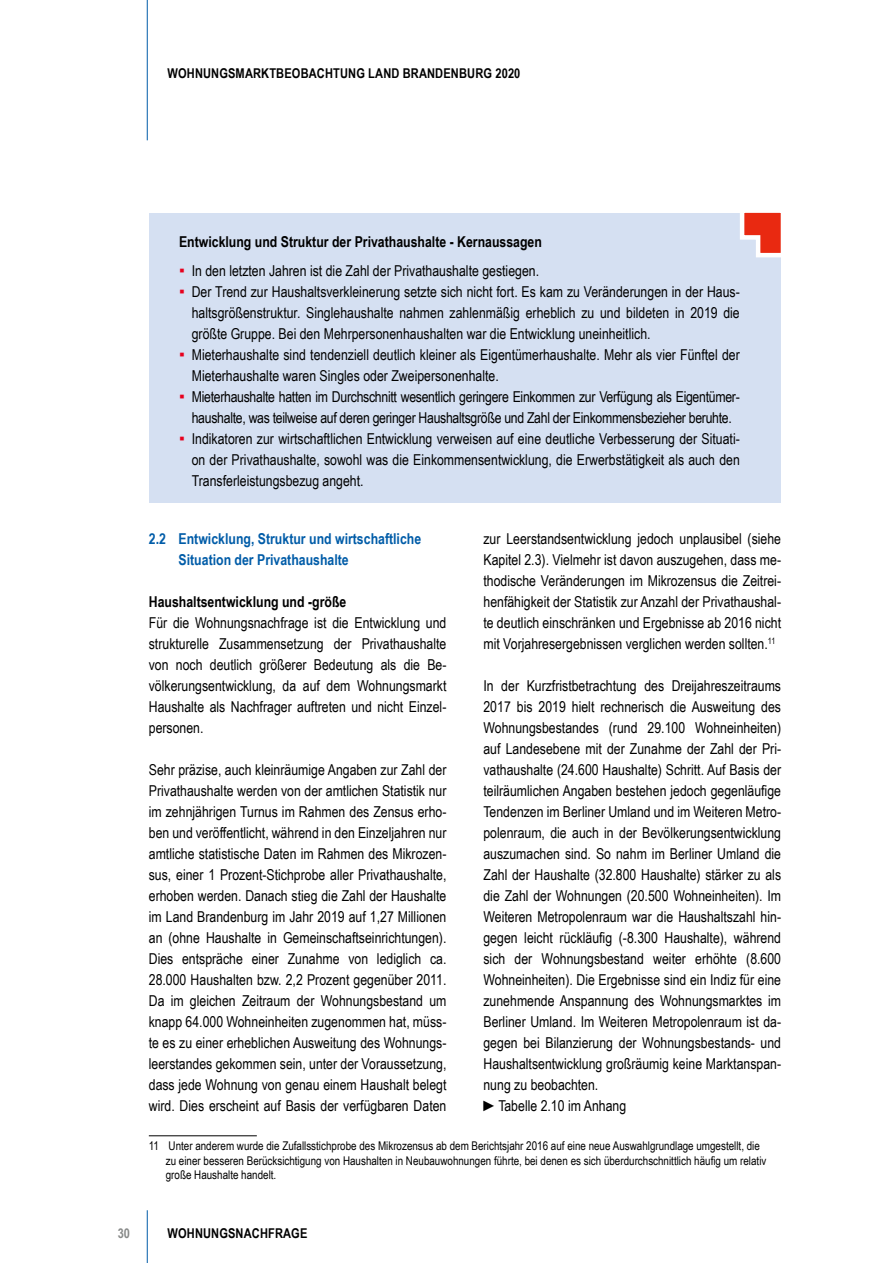
<style>
.page{position:relative;width:893px;height:1263px;background:#fff}
.page>*{position:absolute;margin:0;border:0;box-sizing:border-box;transform-origin:0 0}
.t1{font:15px/21px "Arial Narrow";color:#000;text-align:justify}
.t2{font:15px/21px "Arial Narrow";letter-spacing:-.02em;color:#000;text-align:center}
.t3{font:700 15px "Arial Narrow";color:#000}
.t4{font:700 15px/21px "Arial Narrow";color:#005ca8}
.t5{font:700 13.5px "Arial Narrow";letter-spacing:.01em;color:#000}
.t6{font:700 13.5px "Arial Narrow";color:#878988}
.t7{font:12px/14.4px "Arial Narrow";color:#000}
.s1{font-family:"Arial";font-size:16.5px;color:#e7001d}
</style>
<div class="page">
<hr style="left:147px;top:0;width:1px;height:140px;background:#005ca8">
<hr style="left:147px;top:1210px;width:1px;height:53px;background:#005ca8">
<hr style="left:149px;top:1135px;width:108px;height:1px;background:#000">
<div style="left:149px;top:213px;width:632px;height:289px;background:#d5e0f2"></div>
<svg style="left:740px;top:212px;width:41px;height:46px"></svg>
<p class="t5" style="left:168px;top:63px;width:354px">WOHNUNGSMARKTBEOBACHTUNG LAND BRANDENBURG 2020</p>
<p class="t6" style="left:118px;top:1223px;width:14px">30</p>
<p class="t3" style="left:179px;top:230px;width:364px">Entwicklung und Struktur der Privathaushalte - Kernaussagen</p>
<p class="t1" style="left:179px;top:260px;width:362px"><span class="s1">▪</span> In den letzten Jahren ist die Zahl der Privathaushalte gestiegen.</p>
<p class="t1" style="left:192px;top:281px;width:550px;text-indent:-13px"><span class="s1">▪</span> Der Trend zur Haushaltsverkleinerung setzte sich nicht fort. Es kam zu Veränderungen in der Haus&shy;haltsgrößenstruktur. Singlehaushalte nahmen zahlenmäßig erheblich zu und bildeten in 2019 die größte Gruppe. Bei den Mehrpersonenhaushalten war die Entwicklung uneinheitlich.</p>
<p class="t1" style="left:192px;top:344px;width:550px;text-indent:-13px"><span class="s1">▪</span> Mieterhaushalte sind tendenziell deutlich kleiner als Eigentümerhaushalte. Mehr als vier Fünftel der<br>Mieterhaushalte waren Singles oder Zweipersonenhalte.</p>
<p class="t2" style="left:179px;top:386px;width:562px"><span class="s1">▪</span> Mieterhaushalte hatten im Durchschnitt wesentlich geringere Einkommen zur Verfügung als Eigentümer&shy;haushalte, was teilweise auf deren geringer Haushaltsgröße und Zahl der Einkommensbezieher beruhte.</p>
<p class="t1" style="left:192px;top:428px;width:550px;text-indent:-13px"><span class="s1">▪</span> Indikatoren zur wirtschaftlichen Entwicklung verweisen auf eine deutliche Verbesserung der Situati&shy;on der Privathaushalte, sowohl was die Einkommensentwicklung, die Erwerbstätigkeit als auch den Transferleistungsbezug angeht.</p>
<p class="t4" style="left:179px;top:528px;width:244px;text-indent:-30px">2.2 Entwicklung, Struktur und wirtschaftliche<br>Situation der Privathaushalte</p>
<p class="t3" style="left:149px;top:591px;width:199px">Haushaltsentwicklung und -größe</p>
<p class="t1" style="left:149px;top:612px;width:299px">Für die Wohnungsnachfrage ist die Entwicklung und strukturelle Zusammensetzung der Privathaushalte von noch deutlich größerer Bedeutung als die Be&shy;völkerungsentwicklung, da auf dem Wohnungsmarkt Haushalte als Nachfrager auftreten und nicht Einzel&shy;personen.</p>
<p class="t1" style="left:149px;top:759px;width:299px">Sehr präzise, auch kleinräumige Angaben zur Zahl der Privathaushalte werden von der amtlichen Statistik nur im zehnjährigen Turnus im Rahmen des Zensus erho&shy;ben und veröffentlicht, während in den Einzeljahren nur amtliche statistische Daten im Rahmen des Mikrozen&shy;sus, einer 1 Prozent-Stichprobe aller Privathaushalte, erhoben werden. Danach stieg die Zahl der Haushalte im Land Brandenburg im Jahr 2019 auf 1,27 Millionen an (ohne Haushalte in Gemeinschaftseinrichtungen).<br>Dies entspräche einer Zunahme von lediglich ca.<br>28.000 Haushalten bzw. 2,2 Prozent gegenüber 2011.<br>Da im gleichen Zeitraum der Wohnungsbestand um knapp 64.000 Wohneinheiten zugenommen hat, müss&shy;te es zu einer erheblichen Ausweitung des Wohnungs&shy;leerstandes gekommen sein, unter der Voraussetzung, dass jede Wohnung von genau einem Haushalt belegt wird. Dies erscheint auf Basis der verfügbaren Daten</p>
<p class="t7" style="left:166px;top:1138px;width:602px;text-indent:-17px">11 Unter anderem wurde die Zufallsstichprobe des Mikrozensus ab dem Berichtsjahr 2016 auf eine neue Auswahlgrundlage umgestellt, die zu einer besseren Berücksichtigung von Haushalten in Neubauwohnungen führte, bei denen es sich überdurchschnittlich häufig um relativ große Haushalte handelt.</p>
<p class="t1" style="left:483px;top:528px;width:299px">zur Leerstandsentwicklung jedoch unplausibel (siehe Kapitel 2.3). Vielmehr ist davon auszugehen, dass me&shy;thodische Veränderungen im Mikrozensus die Zeitrei&shy;henfähigkeit der Statistik zur Anzahl der Privathaushal&shy;te deutlich einschränken und Ergebnisse ab 2016 nicht mit Vorjahresergebnissen verglichen werden sollten.<sup>11</sup></p>
<p class="t1" style="left:483px;top:675px;width:299px;text-align:left">In der Kurzfristbetrachtung des Dreijahreszeitraums 2017 bis 2019 hielt rechnerisch die Ausweitung des Wohnungsbestandes (rund 29.100 Wohneinheiten) auf Landesebene mit der Zunahme der Zahl der Pri&shy;vathaushalte (24.600 Haushalte) Schritt. Auf Basis der teilräumlichen Angaben bestehen jedoch gegenläufige Tendenzen im Berliner Umland und im Weiteren Metro&shy;polenraum, die auch in der Bevölkerungsentwicklung auszumachen sind. So nahm im Berliner Umland die Zahl der Haushalte (32.800 Haushalte) stärker zu als die Zahl der Wohnungen (20.500 Wohneinheiten). Im Weiteren Metropolenraum war die Haushaltszahl hin&shy;gegen leicht rückläufig (-8.300 Haushalte), während sich der Wohnungsbestand weiter erhöhte (8.600<br>Wohneinheiten). Die Ergebnisse sind ein Indiz für eine zunehmende Anspannung des Wohnungsmarktes im Berliner Umland. Im Weiteren Metropolenraum ist da&shy;gegen bei Bilanzierung der Wohnungsbestands- und Haushaltsentwicklung großräumig keine Marktanspan&shy;nung zu beobachten.<br>►Tabelle 2.10 im Anhang</p>
<p class="t5" style="left:168px;top:1223px;width:141px">WOHNUNGSNACHFRAGE</p>
</div>
